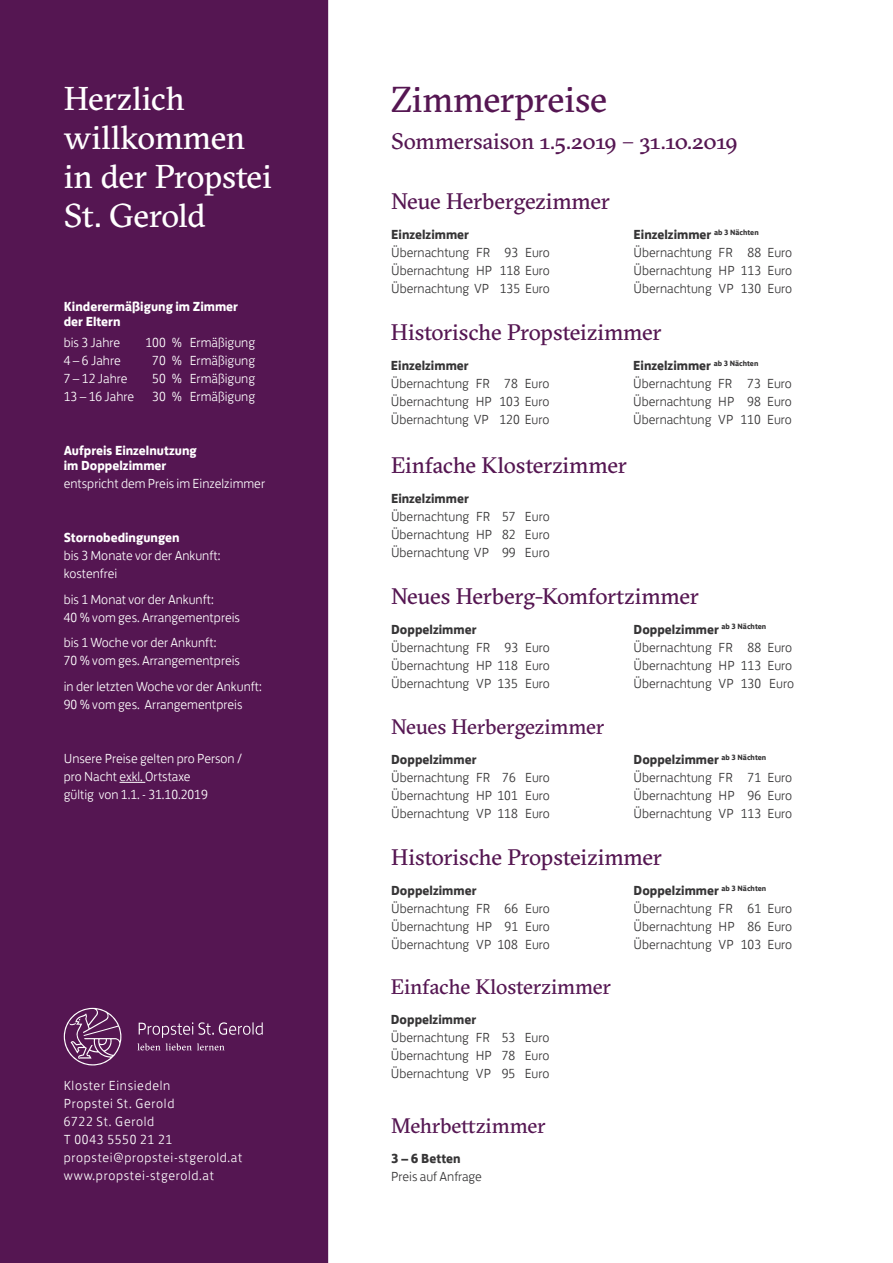
<style>
.page{position:relative;width:893px;height:1263px;background:#fff}
.page>*{position:absolute;margin:0;border:0;box-sizing:border-box;transform-origin:0 0}
.Überschrift_1{font:36px "GT Sectra";letter-spacing:-.01em;color:#551652}
.Überschrift_1-2{font:33px "GT Sectra";letter-spacing:-.01em;color:#fff}
.Überschrift_1-3{font:22.5px "GT Sectra";letter-spacing:-.01em;color:#551652}
.Überschrift_1-4{font:21px "GT Sectra";letter-spacing:-.01em;color:#551652}
.Fließtext{font:300 13.5px "FS Jack";color:#363536}
.Fließtext-2{font:300 13.5px "FS Jack";color:#fff}
.Fließtext-3{font:700 13.5px "FS Jack";color:#363536}
.Fließtext-4{font:300 13.5px "FS Jack";letter-spacing:.05em;color:#fff}
.Fließtext-5{font:700 13.5px "FS Jack";color:#fff}
.Überschrift_1-5{font:700 13.5px "FS Jack";color:#363536}
</style>
<div class="page">
<div style="left:0;top:0;width:328px;height:1263px;background:#551652"></div>
<svg style="left:120px;top:782px;width:25px;height:1px"></svg>
<svg style="left:64px;top:1008px;width:58px;height:58px;background:#744071"></svg>
<svg style="left:137px;top:1022px;width:126px;height:28px;background:#6c366a"></svg>
<p class="Überschrift_1-2" style="left:64px;top:78px;width:123px">Herzlich</p>
<p class="Überschrift_1-2" style="left:64px;top:117px;width:183px">willkommen</p>
<p class="Überschrift_1-2" style="left:64px;top:156px;width:209px">in der Propstei</p>
<p class="Überschrift_1-2" style="left:64px;top:196px;width:144px">St. Gerold</p>
<p class="Fließtext-5" style="left:64px;top:295px;width:176px">Kinderermäßigung im Zimmer</p>
<p class="Fließtext-5" style="left:64px;top:310px;width:58px">der Eltern</p>
<p class="Fließtext-2" style="left:64px;top:332px;width:58px">bis 3 Jahre</p>
<p class="Fließtext-2" style="left:145px;top:332px;width:111px">100 % Ermäßigung</p>
<p class="Fließtext-2" style="left:64px;top:350px;width:58px">4 – 6 Jahre</p>
<p class="Fließtext-2" style="left:152px;top:350px;width:104px">70 % Ermäßigung</p>
<p class="Fließtext-2" style="left:64px;top:368px;width:65px">7 – 12 Jahre</p>
<p class="Fließtext-2" style="left:152px;top:368px;width:104px">50 % Ermäßigung</p>
<p class="Fließtext-2" style="left:64px;top:386px;width:72px">13 – 16 Jahre</p>
<p class="Fließtext-2" style="left:152px;top:386px;width:104px">30 % Ermäßigung</p>
<p class="Fließtext-5" style="left:64px;top:439px;width:134px">Aufpreis Einzelnutzung</p>
<p class="Fließtext-5" style="left:64px;top:454px;width:104px">im Doppelzimmer</p>
<p class="Fließtext-2" style="left:64px;top:473px;width:203px">entspricht dem Preis im Einzelzimmer</p>
<p class="Fließtext-5" style="left:64px;top:526px;width:117px">Stornobedingungen</p>
<p class="Fließtext-2" style="left:64px;top:545px;width:158px">bis 3 Monate vor der Ankunft:</p>
<p class="Fließtext-2" style="left:64px;top:563px;width:55px">kostenfrei</p>
<p class="Fließtext-2" style="left:64px;top:589px;width:151px">bis 1 Monat vor der Ankunft:</p>
<p class="Fließtext-2" style="left:64px;top:607px;width:178px">40 % vom ges. Arrangementpreis</p>
<p class="Fließtext-2" style="left:64px;top:632px;width:154px">bis 1 Woche vor der Ankunft:</p>
<p class="Fließtext-2" style="left:64px;top:650px;width:178px">70 % vom ges. Arrangementpreis</p>
<p class="Fließtext-2" style="left:64px;top:676px;width:200px">in der letzten Woche vor der Ankunft:</p>
<p class="Fließtext-2" style="left:64px;top:694px;width:180px">90 % vom ges. Arrangementpreis</p>
<p class="Fließtext-2" style="left:64px;top:748px;width:180px">Unsere Preise gelten pro Person /</p>
<p class="Fließtext-2" style="left:64px;top:766px;width:128px">pro Nacht exkl. Ortstaxe</p>
<p class="Fließtext-2" style="left:64px;top:784px;width:146px">gültig von 1.1. - 31.10.2019</p>
<p class="Fließtext-4" style="left:64px;top:1075px;width:108px">Kloster Einsiedeln</p>
<p class="Fließtext-4" style="left:64px;top:1093px;width:112px">Propstei St. Gerold</p>
<p class="Fließtext-4" style="left:64px;top:1111px;width:92px">6722 St. Gerold</p>
<p class="Fließtext-4" style="left:64px;top:1129px;width:110px">T 0043 5550 21 21</p>
<p class="Fließtext-4" style="left:64px;top:1147px;width:180px">propstei@propstei-stgerold.at</p>
<p class="Fließtext-4" style="left:64px;top:1165px;width:152px">www.propstei-stgerold.at</p>
<p class="Überschrift_1" style="left:391px;top:77px;width:218px">Zimmerpreise</p>
<p class="Überschrift_1-3" style="left:391px;top:128px;width:348px">Sommersaison 1.5.2019 – 31.10.2019</p>
<p class="Überschrift_1-3" style="left:391px;top:188px;width:220px">Neue Herbergezimmer</p>
<p class="Fließtext-3" style="left:391px;top:223px;width:79px">Einzelzimmer</p>
<p class="Fließtext-3" style="left:634px;top:223px;width:127px">Einzelzimmer <sup>ab</sup> <sup>3</sup> <sup>Nächten</sup></p>
<p class="Fließtext" style="left:391px;top:242px;width:160px">Übernachtung FR 93 Euro</p>
<p class="Fließtext" style="left:634px;top:242px;width:160px">Übernachtung FR 88 Euro</p>
<p class="Fließtext" style="left:391px;top:260px;width:160px">Übernachtung HP 118 Euro</p>
<p class="Fließtext" style="left:634px;top:260px;width:160px">Übernachtung HP 113 Euro</p>
<p class="Fließtext" style="left:391px;top:278px;width:160px">Übernachtung VP 135 Euro</p>
<p class="Fließtext" style="left:634px;top:278px;width:160px">Übernachtung VP 130 Euro</p>
<p class="Überschrift_1-3" style="left:391px;top:318px;width:272px">Historische Propsteizimmer</p>
<p class="Fließtext-3" style="left:391px;top:354px;width:79px">Einzelzimmer</p>
<p class="Fließtext-3" style="left:633px;top:354px;width:127px">Einzelzimmer <sup>ab</sup> <sup>3</sup> <sup>Nächten</sup></p>
<p class="Fließtext" style="left:391px;top:373px;width:160px">Übernachtung FR 78 Euro</p>
<p class="Fließtext" style="left:633px;top:373px;width:160px">Übernachtung FR 73 Euro</p>
<p class="Fließtext" style="left:391px;top:391px;width:160px">Übernachtung HP 103 Euro</p>
<p class="Fließtext" style="left:633px;top:391px;width:160px">Übernachtung HP 98 Euro</p>
<p class="Fließtext" style="left:391px;top:409px;width:160px">Übernachtung VP 120 Euro</p>
<p class="Fließtext" style="left:633px;top:409px;width:160px">Übernachtung VP 110 Euro</p>
<p class="Überschrift_1-3" style="left:391px;top:451px;width:237px">Einfache Klosterzimmer</p>
<p class="Fließtext-3" style="left:391px;top:487px;width:79px">Einzelzimmer</p>
<p class="Fließtext" style="left:391px;top:506px;width:160px">Übernachtung FR 57 Euro</p>
<p class="Fließtext" style="left:391px;top:524px;width:160px">Übernachtung HP 82 Euro</p>
<p class="Fließtext" style="left:391px;top:542px;width:160px">Übernachtung VP 99 Euro</p>
<p class="Überschrift_1-3" style="left:391px;top:582px;width:309px">Neues Herberg-Komfortzimmer</p>
<p class="Fließtext-3" style="left:391px;top:618px;width:87px">Doppelzimmer</p>
<p class="Fließtext-3" style="left:634px;top:618px;width:134px">Doppelzimmer <sup>ab</sup> <sup>3</sup> <sup>Nächten</sup></p>
<p class="Fließtext" style="left:391px;top:636px;width:160px">Übernachtung FR 93 Euro</p>
<p class="Fließtext" style="left:634px;top:636px;width:160px">Übernachtung FR 88 Euro</p>
<p class="Fließtext" style="left:391px;top:654px;width:160px">Übernachtung HP 118 Euro</p>
<p class="Fließtext" style="left:634px;top:654px;width:160px">Übernachtung HP 113 Euro</p>
<p class="Fließtext" style="left:391px;top:672px;width:160px">Übernachtung VP 135 Euro</p>
<p class="Fließtext" style="left:634px;top:672px;width:162px">Übernachtung VP 130 Euro</p>
<p class="Überschrift_1-4" style="left:391px;top:714px;width:214px">Neues Herbergezimmer</p>
<p class="Überschrift_1-5" style="left:391px;top:748px;width:87px">Doppelzimmer</p>
<p class="Überschrift_1-5" style="left:634px;top:748px;width:134px">Doppelzimmer <sup>ab</sup> <sup>3</sup> <sup>Nächten</sup></p>
<p class="Fließtext" style="left:391px;top:767px;width:160px">Übernachtung FR 76 Euro</p>
<p class="Fließtext" style="left:634px;top:767px;width:160px">Übernachtung FR 71 Euro</p>
<p class="Fließtext" style="left:391px;top:785px;width:160px">Übernachtung HP 101 Euro</p>
<p class="Fließtext" style="left:634px;top:785px;width:160px">Übernachtung HP 96 Euro</p>
<p class="Fließtext" style="left:391px;top:803px;width:160px">Übernachtung VP 118 Euro</p>
<p class="Fließtext" style="left:634px;top:803px;width:160px">Übernachtung VP 113 Euro</p>
<p class="Überschrift_1-3" style="left:391px;top:843px;width:272px">Historische Propsteizimmer</p>
<p class="Fließtext-3" style="left:391px;top:879px;width:87px">Doppelzimmer</p>
<p class="Fließtext-3" style="left:634px;top:879px;width:134px">Doppelzimmer <sup>ab</sup> <sup>3</sup> <sup>Nächten</sup></p>
<p class="Fließtext" style="left:391px;top:898px;width:160px">Übernachtung FR 66 Euro</p>
<p class="Fließtext" style="left:634px;top:898px;width:160px">Übernachtung FR 61 Euro</p>
<p class="Fließtext" style="left:391px;top:916px;width:160px">Übernachtung HP 91 Euro</p>
<p class="Fließtext" style="left:634px;top:916px;width:160px">Übernachtung HP 86 Euro</p>
<p class="Fließtext" style="left:391px;top:934px;width:160px">Übernachtung VP 108 Euro</p>
<p class="Fließtext" style="left:634px;top:934px;width:160px">Übernachtung VP 103 Euro</p>
<p class="Überschrift_1-4" style="left:391px;top:973px;width:221px">Einfache Klosterzimmer</p>
<p class="Fließtext-3" style="left:391px;top:1008px;width:87px">Doppelzimmer</p>
<p class="Fließtext" style="left:391px;top:1026px;width:160px">Übernachtung FR 53 Euro</p>
<p class="Fließtext" style="left:391px;top:1044px;width:160px">Übernachtung HP 78 Euro</p>
<p class="Fließtext" style="left:391px;top:1062px;width:160px">Übernachtung VP 95 Euro</p>
<p class="Überschrift_1-4" style="left:391px;top:1112px;width:156px">Mehrbettzimmer</p>
<p class="Fließtext-3" style="left:391px;top:1146px;width:71px">3 – 6 Betten</p>
<p class="Fließtext" style="left:391px;top:1165px;width:92px">Preis auf Anfrage</p>
</div>
